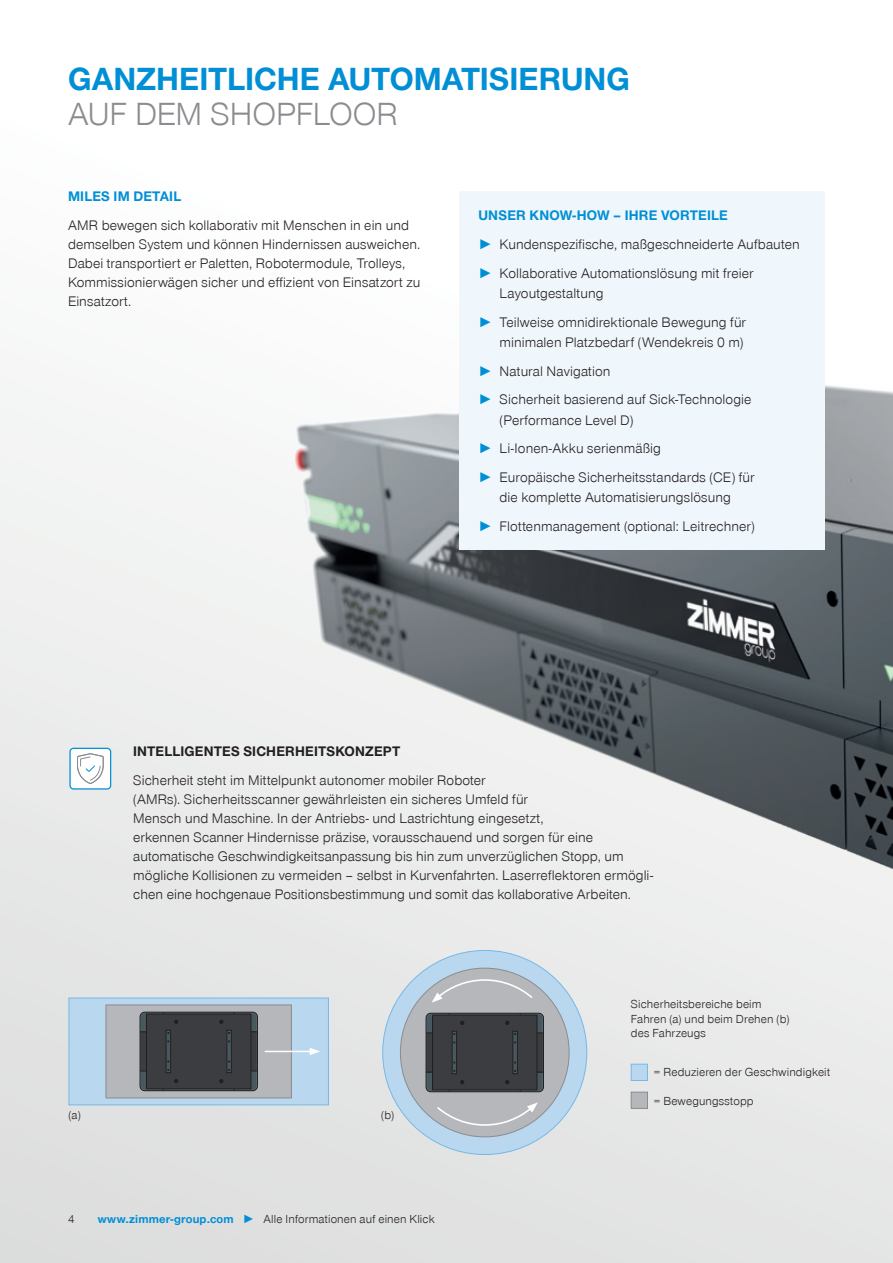
<style>
.page{position:relative;width:893px;height:1263px;background:#fff}
.page>*{position:absolute;margin:0;border:0;box-sizing:border-box;transform-origin:0 0}
.t1{font:700 33px "Zimmer Group Sans Global";color:#008fd5}
.t2{font:300 33px "Zimmer Group Sans Global";letter-spacing:-.005em;color:#8a8c8f}
.t3{font:300 14.25px/19px "Zimmer Group Sans Global";letter-spacing:.005em;color:#231f20}
.t4{font:700 14.25px "Zimmer Group Sans Global";letter-spacing:.01em;color:#231f20}
.t5{font:700 14.25px "Zimmer Group Sans Global";letter-spacing:.01em;color:#008fd5}
.t6{font:300 12px/14.4px "Zimmer Group Sans Global";letter-spacing:.015em;color:#231f20}
.s1{font-weight:700;color:#008fd5}
</style>
<div class="page">
<div style="left:0;top:0;width:893px;height:1263px;background:linear-gradient(to bottom,#fff,#dfe0e0)"></div>
<img style="left:293px;top:376px;width:600px;height:552px">
<div style="left:69px;top:998px;width:260px;height:107px;background:#b9d8f0;border:1px solid #76b9e6"></div>
<div style="left:106px;top:1004px;width:186px;height:94px;background:#b6b7bb;border:1px solid #8a8c8f"></div>
<svg style="left:140px;top:1012px;width:117px;height:79px;background:#3a3d41"></svg>
<svg style="left:69px;top:748px;width:42px;height:41px"></svg>
<div style="left:383px;top:950px;width:204px;height:204px;background:#b9d8f0;border-radius:50%"></div>
<div style="left:400px;top:968px;width:169px;height:169px;background:#b6b7bb;border-radius:50%"></div>
<svg style="left:426px;top:978px;width:117px;height:148px"></svg>
<hr style="left:265px;top:1051px;width:47px;height:1px;background:#fff">
<svg style="left:310px;top:1048px;width:10px;height:7px"></svg>
<div style="left:631px;top:1092px;width:17px;height:17px;background:#b6b7bb;border:1px solid #8a8c8f"></div>
<div style="left:631px;top:1064px;width:17px;height:17px;background:#b9d8f0;border:1px solid #76b9e6"></div>
<div style="left:459px;top:191px;width:366px;height:359px;background:#f0f7fc"></div>
<h1 class="t1" style="left:68px;top:59px;width:563px">GANZHEITLICHE AUTOMATISIERUNG</h1>
<h1 class="t2" style="left:68px;top:95px;width:332px">AUF DEM SHOPFLOOR</h1>
<p class="t5" style="left:68px;top:188px;width:115px">MILES IM DETAIL</p>
<p class="t3" style="left:68px;top:215px;width:354px">AMR bewegen sich kollaborativ mit Menschen in ein und demselben System und können Hindernissen ausweichen.<br>Dabei transportiert er Paletten, Robotermodule, Trolleys, Kommissionierwägen sicher und effizient von Einsatzort zu Einsatzort.</p>
<p class="t3" style="left:478px;top:201px;width:323px;line-height:28.8px"><span class="s1">UNSER KNOW-HOW – IHRE VORTEILE<br>►</span> Kundenspezifische, maßgeschneiderte Aufbauten <span class="s1">►</span> Kollaborative Automationslösung mit freier</p>
<p class="t3" style="left:478px;top:278px;width:269px;line-height:28.8px;text-indent:21px">Layoutgestaltung<br><span class="s1">►</span> Teilweise omnidirektionale Bewegung für</p>
<p class="t3" style="left:478px;top:327px;width:275px;line-height:28.8px;text-indent:21px">minimalen Platzbedarf (Wendekreis 0 m) <span class="s1">►</span> Natural Navigation<br><span class="s1">►</span> Sicherheit basierend auf Sick-Technologie</p>
<p class="t3" style="left:478px;top:405px;width:278px;line-height:28.8px;text-indent:21px">(Performance Level D)<br><span class="s1">►</span> Li-Ionen-Akku serienmäßig<br><span class="s1">►</span> Europäische Sicherheitsstandards (CE) für</p>
<p class="t3" style="left:478px;top:483px;width:278px;line-height:28.8px;text-align:center">die komplette Automatisierungslösung<br><span class="s1">►</span> Flottenmanagement (optional: Leitrechner)</p>
<p class="t4" style="left:133px;top:742px;width:269px">INTELLIGENTES SICHERHEITSKONZEPT</p>
<p class="t3" style="left:133px;top:770px;width:521px">Sicherheit steht im Mittelpunkt autonomer mobiler Roboter<br>(AMRs). Sicherheitsscanner gewährleisten ein sicheres Umfeld für<br>Mensch und Maschine. In der Antriebs- und Lastrichtung eingesetzt,<br>erkennen Scanner Hindernisse präzise, vorausschauend und sorgen für eine automatische Geschwindigkeitsanpassung bis hin zum unverzüglichen Stopp, um mögliche Kollisionen zu vermeiden – selbst in Kurvenfahrten. Laserreflektoren ermögli&shy;chen eine hochgenaue Positionsbestimmung und somit das kollaborative Arbeiten.</p>
<p class="t6" style="left:631px;top:997px;width:160px">Sicherheitsbereiche beim<br>Fahren (a) und beim Drehen (b) des Fahrzeugs</p>
<p class="t6" style="left:69px;top:1107px;width:14px">(a)</p>
<p class="t6" style="left:381px;top:1107px;width:14px">(b)</p>
<p class="t6" style="left:68px;top:1212px;width:8px">4</p>
<p class="t6" style="left:98px;top:1212px;width:338px"><span class="s1">www.zimmer-group.com ►</span> Alle Informationen auf einen Klick</p>
<p class="t6" style="left:654px;top:1065px;width:178px">= Reduzieren der Geschwindigkeit</p>
<p class="t6" style="left:654px;top:1093px;width:101px">= Bewegungsstopp</p>
</div>
